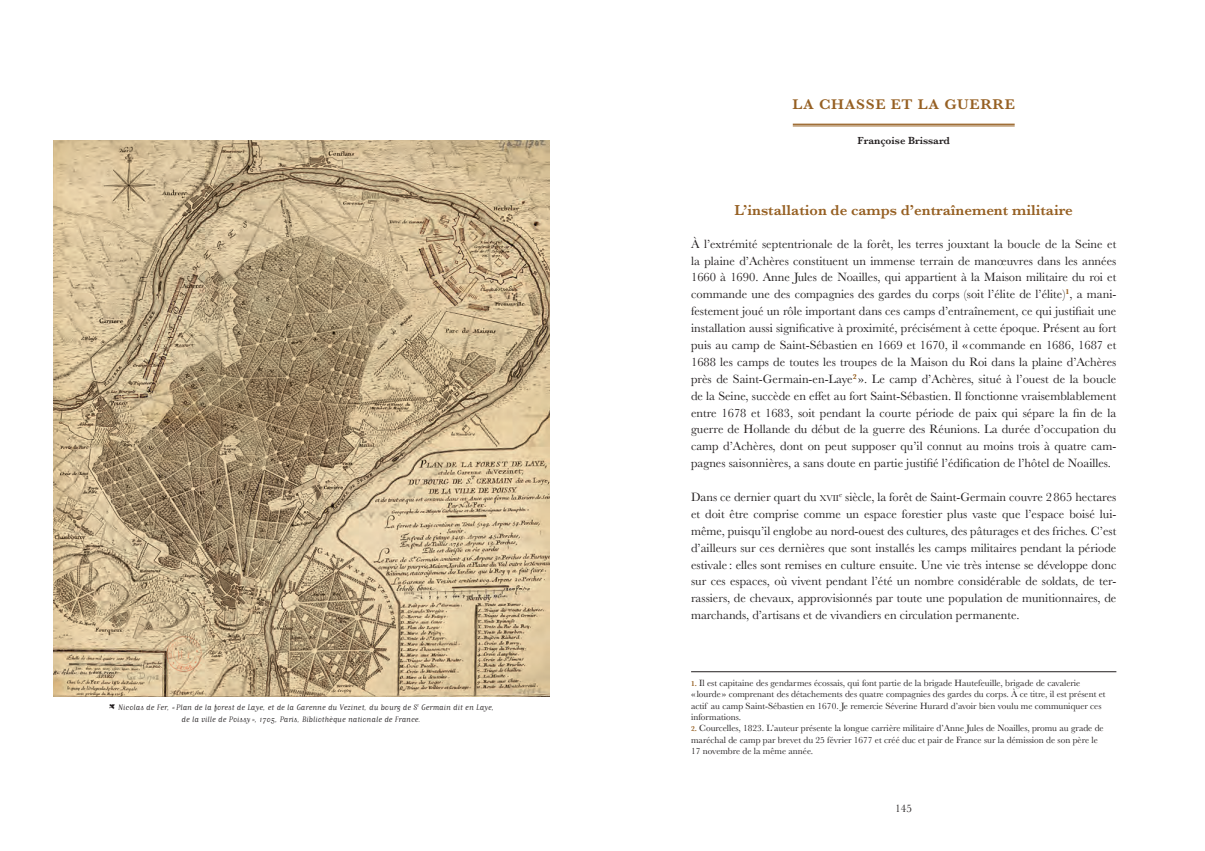
<style>
.page{position:relative;width:1205px;height:851px;background:#fff}
.page>*{position:absolute;margin:0;border:0;box-sizing:border-box;transform-origin:0 0}
.t1{font:600 15px "Baskerville";color:#966023}
.t2{font:600 14.5px "Baskerville";letter-spacing:.04em;color:#966023;scale:1.08 1}
.t3{font:12.5px/16.9px "Baskerville";color:#231f20;text-align:justify}
.t4{font:11.25px "Baskerville";color:#231f20}
.t5{font:600 10.62px "Baskerville";color:#231f20}
.t6{font:9.38px/11.2px "Baskerville";color:#231f20}
.t7{font:9.38px/11.2px "Matrix Script";color:#231f20}
.s1{font-size:8.75px}
.s2{font-weight:600;font-size:7.5px;color:#966023}
</style>
<div class="page">
<img style="left:53px;top:140px;width:496px;height:556px">
<hr style="left:793px;top:124px;width:221px;height:1px;background:#966023">
<hr style="left:793px;top:126px;width:221px;height:1px;background:#966023">
<hr style="left:691px;top:671px;width:425px;height:1px;background:#231f20">
<p class="t7" style="left:182px;top:702px;width:314px;text-indent:-63px">Nicolas de Fer, « Plan de la forest de Laye, et de la Garenne du Vezinet, du bourg de S<sup>t</sup> Germain dit en Laye, de la ville de Poissy », 1705, Paris, Bibliothèque nationale de France.</p>
<p class="t2" style="left:792px;top:96px;width:207px">LA CHASSE ET LA GUERRE</p>
<p class="t5" style="left:857px;top:135px;width:94px">Françoise Brissard</p>
<p class="t1" style="left:734px;top:202px;width:340px">L’installation de camps d’entraînement militaire</p>
<p class="t3" style="left:691px;top:235px;width:427px">À l’extrémité septentrionale de la forêt, les terres jouxtant la boucle de la Seine et la plaine d’Achères constituent un immense terrain de manœuvres dans les années 1660 à 1690. Anne Jules de Noailles, qui appartient à la Maison militaire du roi et commande une des compagnies des gardes du corps (soit l’élite de l’élite)<sup>1</sup>, a mani&shy;festement joué un rôle important dans ces camps d’entraînement, ce qui justifiait une installation aussi significative à proximité, précisément à cette époque. Présent au fort puis au camp de Saint-Sébastien en 1669 et 1670, il « commande en 1686, 1687 et 1688 les camps de toutes les troupes de la Maison du Roi dans la plaine d’Achères près de Saint-Germain-en-Laye<sup>2</sup> ». Le camp d’Achères, situé à l’ouest de la boucle de la Seine, succède en effet au fort Saint-Sébastien. Il fonctionne vraisemblablement entre 1678 et 1683, soit pendant la courte période de paix qui sépare la fin de la guerre de Hollande du début de la guerre des Réunions. La durée d’occupation du camp d’Achères, dont on peut supposer qu’il connut au moins trois à quatre cam&shy;pagnes saisonnières, a sans doute en partie justifié l’édification de l’hôtel de Noailles.</p>
<p class="t3" style="left:691px;top:488px;width:427px">Dans ce dernier quart du <span class="s1">xvii</span><sup>e</sup> siècle, la forêt de Saint-Germain couvre 2 865 hectares et doit être comprise comme un espace forestier plus vaste que l’espace boisé lui&shy;même, puisqu’il englobe au nord-ouest des cultures, des pâturages et des friches. C’est d’ailleurs sur ces dernières que sont installés les camps militaires pendant la période estivale : elles sont remises en culture ensuite. Une vie très intense se développe donc sur ces espaces, où vivent pendant l’été un nombre considérable de soldats, de ter&shy;rassiers, de chevaux, approvisionnés par toute une population de munitionnaires, de marchands, d’artisans et de vivandiers en circulation permanente.</p>
<p class="t6" style="left:691px;top:677px;width:416px"><span class="s2">1.</span> Il est capitaine des gendarmes écossais, qui font partie de la brigade Hautefeuille, brigade de cavalerie<br>« lourde » comprenant des détachements des quatre compagnies des gardes du corps. À ce titre, il est présent et actif au camp Saint-Sébastien en 1670. Je remercie Séverine Hurard d’avoir bien voulu me communiquer ces informations.</p>
<p class="t6" style="left:691px;top:722px;width:414px"><span class="s2">2.</span> Courcelles, 1823. L’auteur présente la longue carrière militaire d’Anne Jules de Noailles, promu au grade de maréchal de camp par brevet du 25 février 1677 et créé duc et pair de France sur la démission de son père le<br>17 novembre de la même année.</p>
<p class="t4" style="left:895px;top:802px;width:18px">145</p>
</div>
